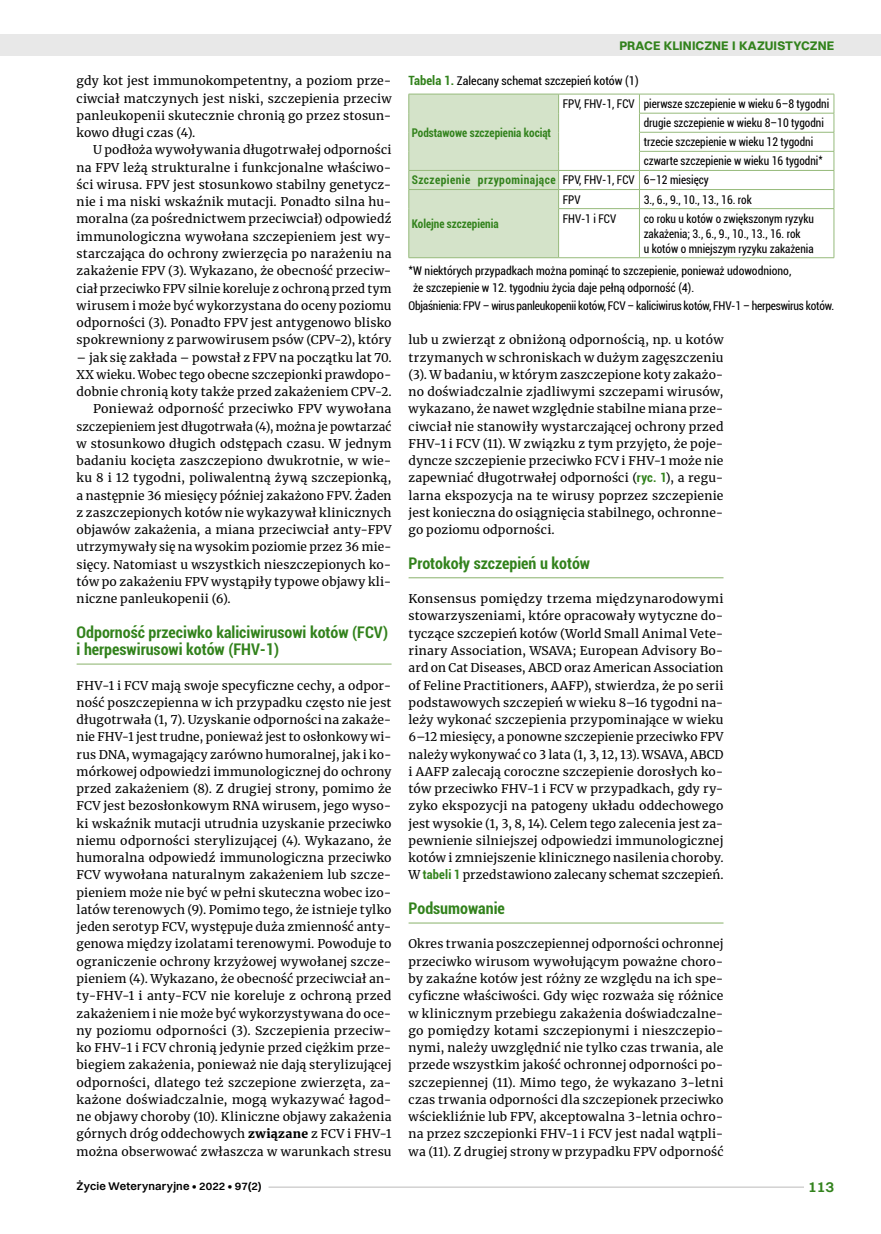
<style>
.page{position:relative;width:881px;height:1234px;background:#fff}
.page>*{position:absolute;margin:0;border:0;box-sizing:border-box;transform-origin:0 0}
.t1{font:700 condensed 16.05px/17.2px "Roboto";color:#32821c}
.t2{font:600 15px "Switzer";color:#32821c}
.t3{font:700 12.6px "Switzer";letter-spacing:.005em;color:#32821c}
.t4{font:12px/17.2px "Merriweather";letter-spacing:.015em;color:#000;text-align:justify}
.t5{font:condensed 12px/15px "Roboto";color:#000;scale:.93 1}
.t6{font:condensed 12px "Roboto";color:#000}
.t7{font:condensed 12px "Roboto";color:#000;scale:.95 1}
.t8{font:700 condensed 12px "Roboto";letter-spacing:.04em;color:#32821c;scale:.96 1}
.t9{font:700 condensed 12px "Roboto";color:#32821c;scale:.93 1}
.t10{font:600 11.25px "Switzer";letter-spacing:.015em;color:#000}
.s1{font-weight:900}
.s2{font-weight:700;font-size:12.75px;color:#32821c}
.s3{font-weight:400;color:#000}
.s4{font-family:"Roboto";font-weight:700;font-stretch:condensed;font-size:12.75px;color:#32821c}
</style>
<div class="page">
<hr style="left:77px;top:663px;width:314px;height:1px;background:#96ba7b">
<hr style="left:408px;top:577px;width:315px;height:1px;background:#96ba7b">
<hr style="left:408px;top:922px;width:315px;height:1px;background:#96ba7b">
<svg style="left:559px;top:95px;width:274px;height:162px"></svg>
<hr style="left:639px;top:113px;width:194px;height:1px;background:#96ba7b">
<hr style="left:639px;top:132px;width:194px;height:1px;background:#96ba7b">
<hr style="left:639px;top:151px;width:194px;height:1px;background:#96ba7b">
<hr style="left:558px;top:170px;width:81px;height:1px;background:#96ba7b">
<hr style="left:639px;top:170px;width:194px;height:1px;background:#96ba7b">
<hr style="left:558px;top:189px;width:81px;height:1px;background:#96ba7b">
<hr style="left:639px;top:189px;width:194px;height:1px;background:#96ba7b">
<svg style="left:639px;top:95px;width:1px;height:113px"></svg>
<hr style="left:558px;top:208px;width:81px;height:1px;background:#96ba7b">
<hr style="left:639px;top:208px;width:194px;height:1px;background:#96ba7b">
<hr style="left:639px;top:209px;width:1px;height:48px;background:#96ba7b">
<hr style="left:558px;top:257px;width:81px;height:1px;background:#96ba7b">
<hr style="left:639px;top:257px;width:194px;height:1px;background:#96ba7b">
<hr style="left:558px;top:94px;width:81px;height:1px;background:#96ba7b">
<hr style="left:639px;top:94px;width:194px;height:1px;background:#96ba7b">
<svg style="left:833px;top:94px;width:1px;height:114px"></svg>
<hr style="left:833px;top:209px;width:1px;height:48px;background:#96ba7b">
<div style="left:408px;top:94px;width:151px;height:164px;background:#d4e3c9"></div>
<hr style="left:408px;top:208px;width:1px;height:49px;background:#96ba7b">
<hr style="left:558px;top:209px;width:1px;height:48px;background:#96ba7b">
<hr style="left:408px;top:257px;width:150px;height:1px;background:#96ba7b">
<div style="left:0;top:35px;width:880px;height:21px;background:#e8e8e8"></div>
<hr style="left:268px;top:1186px;width:565px;height:1px;background:#d2d1d1">
<div style="left:804px;top:1178px;width:29px;height:15px;background:#fff"></div>
<p class="t4" style="left:77px;top:72px;width:316px">gdy kot jest immunokompetentny, a poziom prze&shy;ciwciał matczynych jest niski, szczepienia przeciw panleukopenii skutecznie chronią go przez stosun&shy;kowo długi czas (4).</p>
<p class="t4" style="left:77px;top:141px;width:316px;text-indent:16px">U podłoża wywoływania długotrwałej odporności na FPV leżą strukturalne i funkcjonalne właściwo&shy;ści wirusa. FPV jest stosunkowo stabilny genetycz&shy;nie i ma niski wskaźnik mutacji. Ponadto silna hu&shy;moralna (za pośrednictwem przeciwciał) odpowiedź immunologiczna wywołana szczepieniem jest wy&shy;starczająca do ochrony zwierzęcia po narażeniu na zakażenie FPV (3). Wykazano, że obecność przeciw&shy;ciał przeciwko FPV silnie koreluje z ochroną przed tym wirusem i może być wykorzystana do oceny poziomu odporności (3). Ponadto FPV jest antygenowo blisko spokrewniony z parwowirusem psów (CPV-2), który</p>
<p class="t4" style="left:77px;top:348px;width:316px">– jak się zakłada – powstał z FPV na początku lat 70.</p>
<p class="t4" style="left:77px;top:365px;width:316px">XX wieku. Wobec tego obecne szczepionki prawdopo-</p>
<p class="t4" style="left:77px;top:382px;width:316px">dobnie chronią koty także przed zakażeniem CPV-2.</p>
<p class="t4" style="left:93px;top:400px;width:300px">Ponieważ odporność przeciwko FPV wywołana</p>
<p class="t4" style="left:77px;top:417px;width:316px">szczepieniem jest długotrwała (4), można je powtarzać</p>
<p class="t4" style="left:77px;top:434px;width:316px">w stosunkowo długich odstępach czasu. W jednym</p>
<p class="t4" style="left:77px;top:451px;width:316px">badaniu kocięta zaszczepiono dwukrotnie, w wie-</p>
<p class="t4" style="left:77px;top:469px;width:316px">ku 8 i 12 tygodni, poliwalentną żywą szczepionką,</p>
<p class="t4" style="left:77px;top:486px;width:316px">a następnie 36 miesięcy później zakażono FPV. Żaden</p>
<p class="t4" style="left:77px;top:503px;width:316px">z zaszczepionych kotów nie wykazywał klinicznych</p>
<p class="t4" style="left:77px;top:520px;width:316px">objawów zakażenia, a miana przeciwciał anty‑FPV</p>
<p class="t4" style="left:77px;top:538px;width:316px">utrzymywały się na wysokim poziomie przez 36 mie-</p>
<p class="t4" style="left:77px;top:555px;width:316px">sięcy. Natomiast u wszystkich nieszczepionych ko-</p>
<p class="t4" style="left:77px;top:572px;width:316px">tów po zakażeniu FPV wystąpiły typowe objawy kli-</p>
<p class="t4" style="left:77px;top:589px;width:155px">niczne panleukopenii (6).</p>
<h1 class="t1" style="left:77px;top:622px;width:313px">Odporność przeciwko kaliciwirusowi kotów (FCV) i herpeswirusowi kotów (FHV-1)</h1>
<p class="t4" style="left:77px;top:676px;width:316px">FHV-1 i FCV mają swoje specyficzne cechy, a odpor&shy;ność poszczepienna w ich przypadku często nie jest długotrwała (1, 7). Uzyskanie odporności na zakaże&shy;nie FHV‑1 jest trudne, ponieważ jest to osłonkowy wi&shy;rus DNA, wymagający zarówno humoralnej, jak i ko&shy;mórkowej odpowiedzi immunologicznej do ochrony przed zakażeniem (8). Z drugiej strony, pomimo że FCV jest bezosłonkowym RNA wirusem, jego wyso&shy;ki wskaźnik mutacji utrudnia uzyskanie przeciwko niemu odporności sterylizującej (4). Wykazano, że humoralna odpowiedź immunologiczna przeciwko FCV wywołana naturalnym zakażeniem lub szcze&shy;pieniem może nie być w pełni skuteczna wobec izo&shy;latów terenowych (9). Pomimo tego, że istnieje tylko jeden serotyp FCV, występuje duża zmienność anty&shy;genowa między izolatami terenowymi. Powoduje to ograniczenie ochrony krzyżowej wywołanej szcze&shy;pieniem (4). Wykazano, że obecność przeciwciał an&shy;ty-FHV-1 i anty-FCV nie koreluje z ochroną przed zakażeniem i nie może być wykorzystywana do oce&shy;ny poziomu odporności (3). Szczepienia przeciw&shy;ko FHV-1 i FCV chronią jedynie przed ciężkim prze&shy;biegiem zakażenia, ponieważ nie dają sterylizującej odporności, dlatego też szczepione zwierzęta, za&shy;każone doświadczalnie, mogą wykazywać łagod&shy;ne objawy choroby (10). Kliniczne objawy zakażenia górnych dróg oddechowych <span class="s1">związane</span> z FCV i FHV‑1 można obserwować zwłaszcza w warunkach stresu</p>
<p class="t3" style="left:619px;top:37px;width:216px">PRACE KLINICZNE I KAZUISTYCZNE</p>
<p class="t6" style="left:408px;top:73px;width:231px"><span class="s2">Tabela 1.</span> Zalecany schemat szczepień kotów (1)</p>
<p class="t9" style="left:411px;top:124px;width:151px">Podstawowe szczepienia kociąt</p>
<p class="t5" style="left:562px;top:96px;width:288px">FPV, FHV-1, FCV pierwsze szczepienie w wieku 6–8 tygodni</p>
<p class="t5" style="left:643px;top:115px;width:195px">drugie szczepienie w wieku 8–10 tygodni</p>
<p class="t5" style="left:643px;top:134px;width:184px">trzecie szczepienie w wieku 12 tygodni</p>
<p class="t5" style="left:643px;top:153px;width:194px">czwarte szczepienie w wieku 16 tygodni*</p>
<p class="t8" style="left:411px;top:172px;width:311px">Szczepienie przypominające <span class="s3">FPV, FHV-1, FCV 6–12 miesięcy</span></p>
<p class="t9" style="left:411px;top:215px;width:95px">Kolejne szczepienia</p>
<p class="t5" style="left:562px;top:191px;width:21px">FPV</p>
<p class="t5" style="left:643px;top:191px;width:118px">3., 6., 9., 10., 13., 16. rok</p>
<p class="t5" style="left:562px;top:210px;width:59px">FHV-1 i FCV</p>
<p class="t5" style="left:643px;top:210px;width:184px">co roku u kotów o zwiększonym ryzyku zakażenia; 3., 6., 9., 10., 13., 16. rok<br>u kotów o mniejszym ryzyku zakażenia</p>
<p class="t6" style="left:408px;top:262px;width:384px">*W niektórych przypadkach można pominąć to szczepienie, ponieważ udowodniono,</p>
<p class="t6" style="left:413px;top:280px;width:282px">że szczepienie w 12. tygodniu życia daje pełną odporność (4).</p>
<p class="t7" style="left:408px;top:297px;width:449px">Objaśnienia: FPV – wirus panleukopenii kotów, FCV – kaliciwirus kotów, FHV-1 – herpeswirus kotów.</p>
<p class="t4" style="left:408px;top:331px;width:316px">lub u zwierząt z obniżoną odpornością, np. u kotów trzymanych w schroniskach w dużym zagęszczeniu (3). W badaniu, w którym zaszczepione koty zakażo&shy;no doświadczalnie zjadliwymi szczepami wirusów, wykazano, że nawet względnie stabilne miana prze&shy;ciwciał nie stanowiły wystarczającej ochrony przed FHV‑1 i FCV (11). W związku z tym przyjęto, że poje&shy;dyncze szczepienie przeciwko FCV i FHV-1 może nie zapewniać długotrwałej odporności (<span class="s4">ryc. 1</span>), a regu&shy;larna ekspozycja na te wirusy poprzez szczepienie jest konieczna do osiągnięcia stabilnego, ochronne&shy;go poziomu odporności.</p>
<h1 class="t1" style="left:408px;top:553px;width:183px">Protokoły szczepień u kotów</h1>
<p class="t4" style="left:408px;top:589px;width:316px">Konsensus pomiędzy trzema międzynarodowymi stowarzyszeniami, które opracowały wytyczne do&shy;tyczące szczepień kotów (World Small Animal Vete&shy;rinary Association, WSAVA; European Advisory Bo&shy;ard on Cat Diseases, ABCD oraz American Association of Feline Practitioners, AAFP), stwierdza, że po serii podstawowych szczepień w wieku 8–16 tygodni na&shy;leży wykonać szczepienia przypominające w wieku 6–12 miesięcy, a ponowne szczepienie przeciwko FPV należy wykonywać co 3 lata (1, 3, 12, 13). WSAVA, ABCD i AAFP zalecają coroczne szczepienie dorosłych ko&shy;tów przeciwko FHV-1 i FCV w przypadkach, gdy ry&shy;zyko ekspozycji na patogeny układu oddechowego jest wysokie (1, 3, 8, 14). Celem tego zalecenia jest za&shy;pewnienie silniejszej odpowiedzi immunologicznej kotów i zmniejszenie klinicznego nasilenia choroby.<br>W <span class="s4">tabeli 1</span> przedstawiono zalecany schemat szczepień.</p>
<h1 class="t1" style="left:408px;top:898px;width:98px">Podsumowanie</h1>
<p class="t4" style="left:408px;top:934px;width:316px">Okres trwania poszczepiennej odporności ochronnej przeciwko wirusom wywołującym poważne choro&shy;by zakaźne kotów jest różny ze względu na ich spe&shy;cyficzne właściwości. Gdy więc rozważa się różnice w klinicznym przebiegu zakażenia doświadczalne&shy;go pomiędzy kotami szczepionymi i nieszczepio&shy;nymi, należy uwzględnić nie tylko czas trwania, ale przede wszystkim jakość ochronnej odporności po&shy;szczepiennej (11). Mimo tego, że wykazano 3-letni czas trwania odporności dla szczepionek przeciwko wściekliźnie lub FPV, akceptowalna 3-letnia ochro&shy;na przez szczepionki FHV-1 i FCV jest nadal wątpli&shy;wa (11). Z drugiej strony w przypadku FPV odporność</p>
<p class="t10" style="left:77px;top:1179px;width:186px">Życie Weterynaryjne • 2022 • 97(2)</p>
<p class="t2" style="left:807px;top:1177px;width:27px">113</p>
</div>
